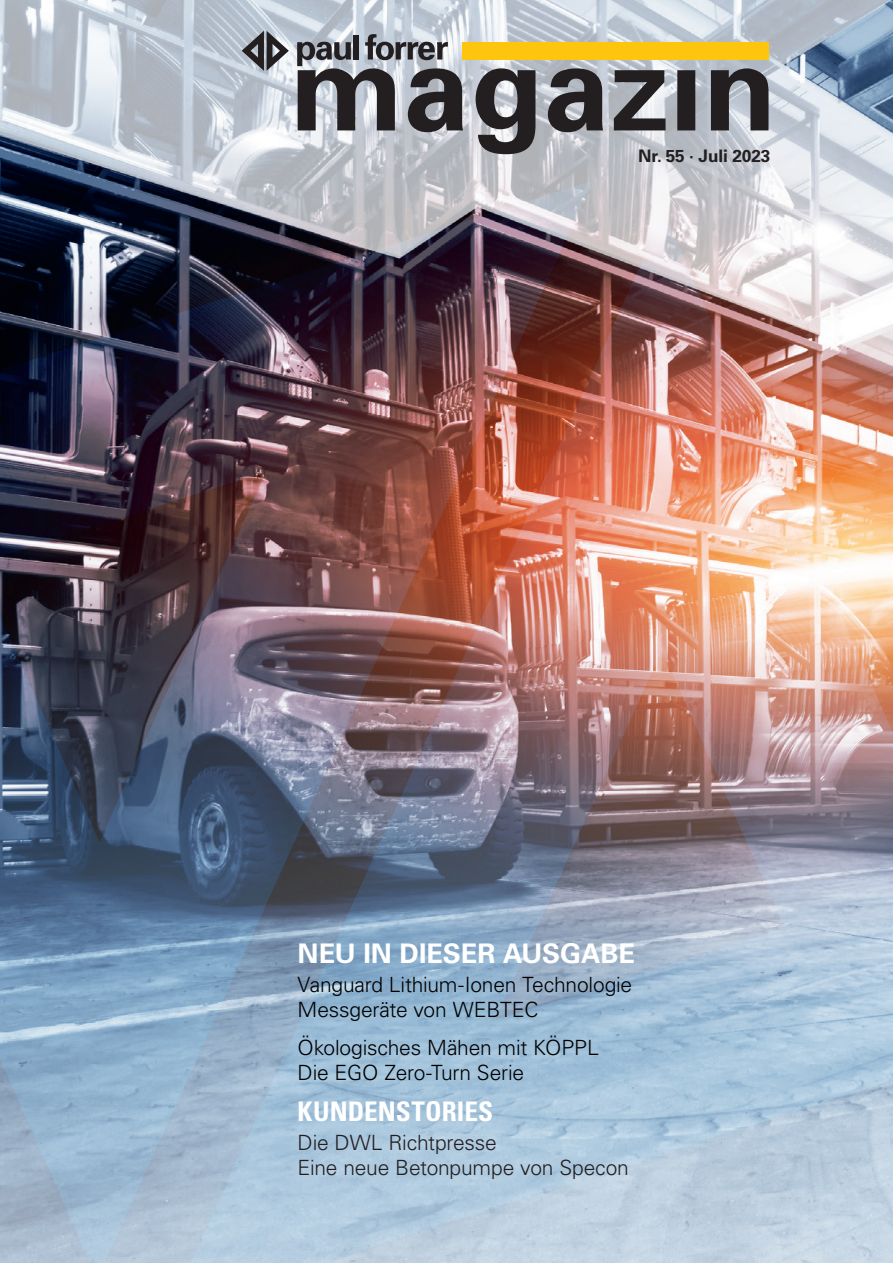
<style>
.page{position:relative;width:893px;height:1263px;background:#fff}
.page>*{position:absolute;margin:0;border:0;box-sizing:border-box;transform-origin:0 0}
._01_Text{font:700 27px "Univers LT Std";letter-spacing:-.005em;color:#fff}
._01_Text-2{font:700 condensed 27px "Univers LT Pro";letter-spacing:.005em;color:#fff}
._01_Text-3{font:300 21px/25.2px "Univers LT Std";letter-spacing:-.01em;color:#000}
._01_Text-4{font:300 21px/25.2px "Univers LT Std";letter-spacing:-.01em;color:#231f20}
.t1{font:700 17.25px "Univers LT Std";letter-spacing:-.005em;color:#231f20}
</style>
<div class="page">
<img style="left:0;top:0;width:893px;height:213px">
<img style="left:592px;top:213px;width:301px;height:1050px">
<img style="left:0;top:181px;width:592px;height:1082px">
<svg style="left:242px;top:31px;width:47px;height:40px;background:#85888e"></svg>
<svg style="left:297px;top:34px;width:471px;height:120px;background:#8a8c91"></svg>
<div style="left:462px;top:42px;width:306px;height:18px;background:#fec50f"></div>
<p class="t1" style="left:638px;top:146px;width:134px">Nr. 55 · Juli 2023</p>
<p class="_01_Text" style="left:298px;top:937px;width:339px">NEU IN DIESER AUSGABE</p>
<p class="_01_Text-3" style="left:298px;top:972px;width:336px">Vanguard Lithium-Ionen Technologie</p>
<p class="_01_Text-3" style="left:298px;top:997px;width:242px">Messgeräte von WEBTEC</p>
<p class="_01_Text-3" style="left:298px;top:1034px;width:303px">Ökologisches Mähen mit KÖPPL<br>Die EGO Zero-Turn Serie</p>
<p class="_01_Text-2" style="left:298px;top:1094px;width:197px">KUNDENSTORIES</p>
<p class="_01_Text-4" style="left:298px;top:1130px;width:333px">Die DWL Richtpresse<br>Eine neue Betonpumpe von Specon</p>
</div>
